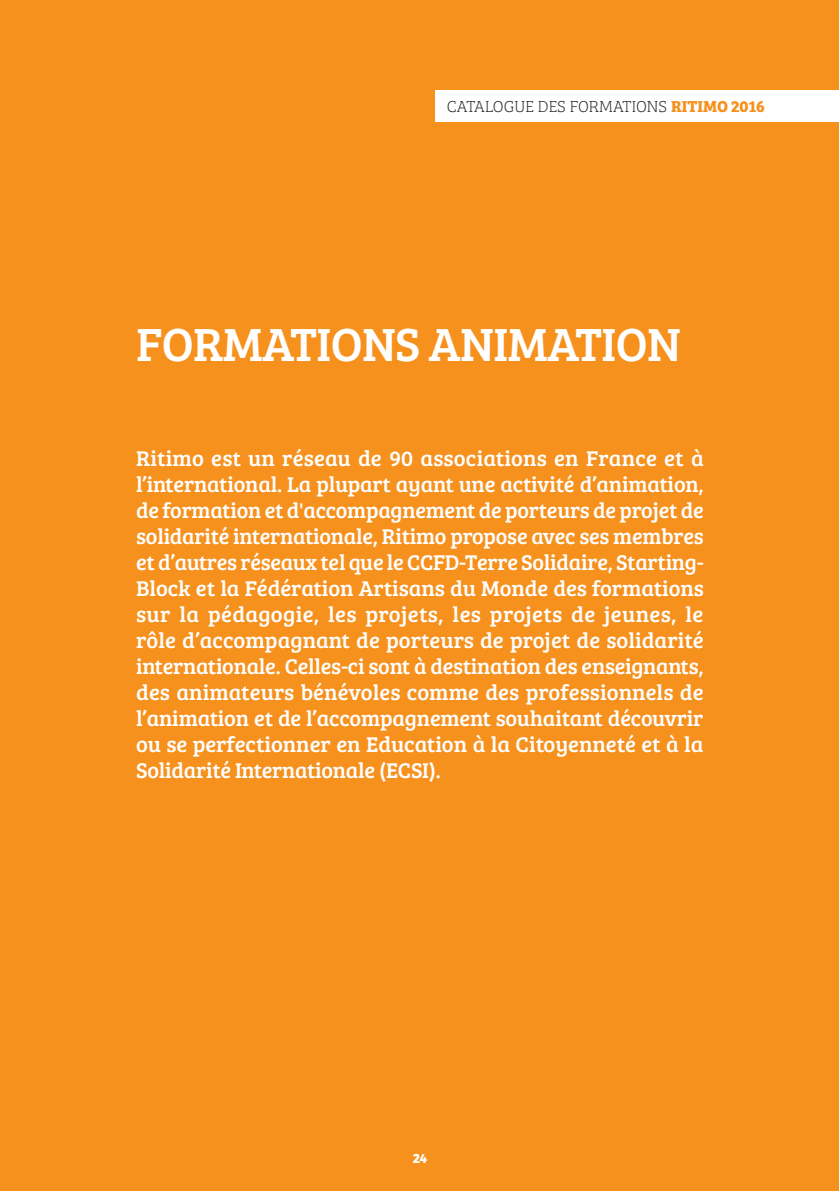
<style>
.page{position:relative;width:840px;height:1191px;background:#fff}
.page>*{position:absolute;margin:0;border:0;box-sizing:border-box;transform-origin:0 0}
.t1{font:48px "Bree Serif";letter-spacing:-.01em;color:#fff}
.t2{font:22px/26px "Bree Serif";letter-spacing:-.01em;color:#fff;text-align:justify}
.t3{font:16.4px "Bree Serif Th";color:#231f20}
.t4{font:700 14px "Bree";color:#fff}
.s1{font-family:"Bree Serif";font-weight:700;color:#f6911e}
</style>
<div class="page">
<div style="left:0;top:1px;width:838px;height:1190px;background:#f6911e"></div>
<div style="left:435px;top:91px;width:403px;height:31px;background:#fff"></div>
<p class="t3" style="left:446px;top:95px;width:319px">CATALOGUE DES FORMATIONS <span class="s1">RITIMO 2016</span></p>
<h1 class="t1" style="left:136px;top:309px;width:546px">FORMATIONS ANIMATION</h1>
<p class="t2" style="left:136px;top:444px;width:569px">Ritimo est un réseau de 90 associations en France et à l’international. La plupart ayant une activité d’animation, de formation et d'accompagnement de porteurs de projet de solidarité internationale, Ritimo propose avec ses membres et d’autres réseaux tel que le CCFD-Terre Solidaire, Starting-Block et la Fédération Artisans du Monde des formations sur la pédagogie, les projets, les projets de jeunes, le rôle d’accompagnant de porteurs de projet de solidarité internationale. Celles-ci sont à destination des enseignants, des animateurs bénévoles comme des professionnels de l’animation et de l’accompagnement souhaitant découvrir ou se perfectionner en Education à la Citoyenneté et à la Solidarité Internationale (ECSI).</p>
<p class="t4" style="left:412px;top:1149px;width:16px">24</p>
</div>
